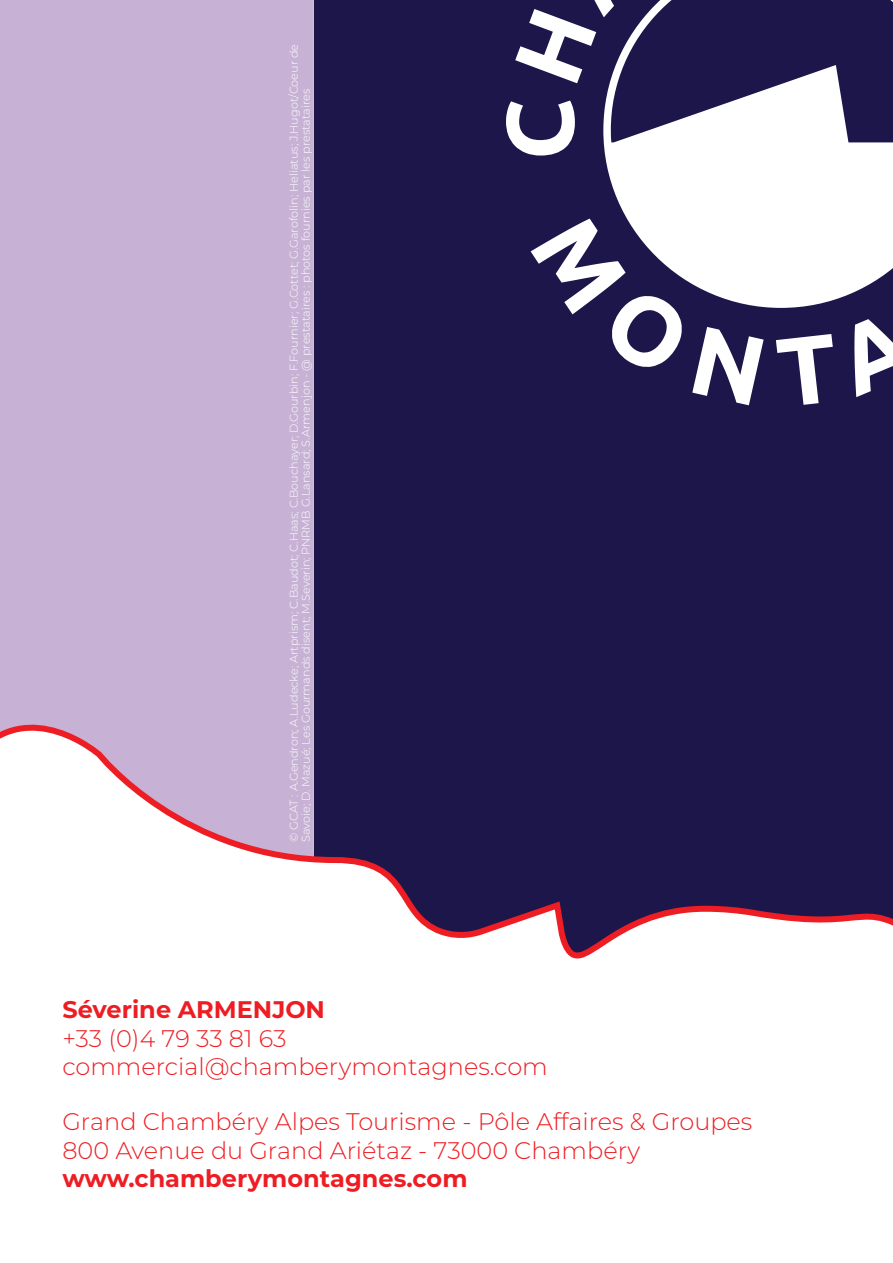
<style>
.page{position:relative;width:893px;height:1263px;background:#fff}
.page>*{position:absolute;margin:0;border:0;box-sizing:border-box;transform-origin:0 0}
.t1{font:300 24px/28.8px "Montserrat";color:#ee1d23}
.t2{font:700 24px "Montserrat";color:#ee1d23}
.t3{font:300 11.25px/12px "Montserrat";color:#fff}
</style>
<div class="page">
<div style="left:308px;top:0;width:585px;height:995px;background:#1c164a"></div>
<div style="left:0;top:0;width:313px;height:952px;background:#c7b2d5"></div>
<svg style="left:0;top:724px;width:893px;height:271px"></svg>
<hr style="left:313px;top:0;width:1px;height:853px;background:#ccc8bd">
<svg style="left:506px;top:101px;width:69px;height:55px"></svg>
<svg style="left:515px;top:0;width:88px;height:83px"></svg>
<svg style="left:531px;top:219px;width:151px;height:148px"></svg>
<svg style="left:692px;top:327px;width:72px;height:78px"></svg>
<svg style="left:776px;top:334px;width:57px;height:71px"></svg>
<svg style="left:854px;top:319px;width:39px;height:78px"></svg>
<svg style="left:603px;top:0;width:290px;height:308px;fill:#fff"></svg>
<p class="t3" style="left:287px;top:842px;width:800px;rotate:-90deg">© GCAT : A.Gendron; A.Ludecke; Artprism; C.Baudot; C.Haas; C.Bouchayer; D.Gourbin; F.Fournier; G.Cottet; G.Garofolin; Heliatus; J.Hugot/Coeur de<br>Savoie; D. Mazué; Les Gourmands disent; M.Severin; PNRMB G.Lansard; S.Armenjon - @ prestataires : photos fournies par les prestataires</p>
<h1 class="t2" style="left:62px;top:992px;width:264px">Séverine ARMENJON</h1>
<h1 class="t1" style="left:62px;top:1023px;width:487px">+33 (0)4 79 33 81 63 commercial@chamberymontagnes.com</h1>
<h1 class="t1" style="left:62px;top:1106px;width:691px">Grand Chambéry Alpes Tourisme - Pôle Affaires &amp; Groupes<br>800 Avenue du Grand Ariétaz - 73000 Chambéry</h1>
<h1 class="t2" style="left:62px;top:1161px;width:407px">www.chamberymontagnes.com</h1>
</div>
